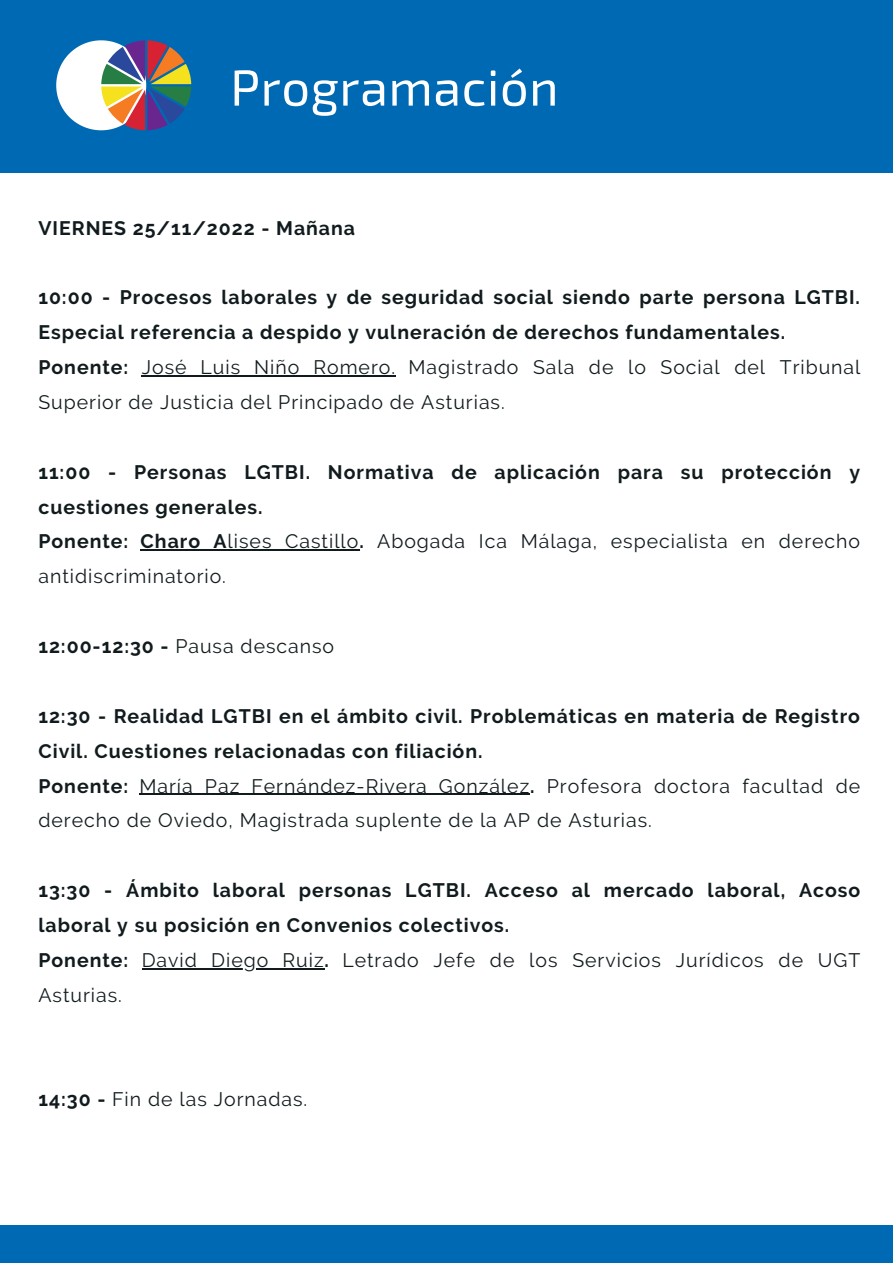
<style>
.page{position:relative;width:893px;height:1264px;background:#fff}
.page>*{position:absolute;margin:0;border:0;box-sizing:border-box;transform-origin:0 0}
.t1{font:50.55px "Exo 2";letter-spacing:.01em;color:#fff}
.t2{font:700 19.5px/34.8px "Raleway";letter-spacing:.05em;color:#111b1e}
.t3{font:19.5px "Raleway";letter-spacing:.05em;color:#111b1e}
.s1{font-weight:400}
.s2{font-weight:700}
</style>
<div class="page">
<div style="left:0;top:0;width:892px;height:172px;background:#0069b4"></div>
<svg style="left:56px;top:40px;width:135px;height:90px"></svg>
<hr style="left:142px;top:375px;width:254px;height:1px;background:#111b1e">
<hr style="left:141px;top:549px;width:87px;height:1px;background:#111b1e">
<hr style="left:228px;top:549px;width:131px;height:1px;background:#111b1e">
<hr style="left:139px;top:793px;width:391px;height:1px;background:#111b1e">
<hr style="left:142px;top:967px;width:182px;height:2px;background:#111b1e">
<div style="left:0;top:1224px;width:892px;height:38px;background:#0069b4"></div>
<h1 class="t1" style="left:230px;top:55px;width:330px">Programación</h1>
<p class="t2" style="left:38px;top:210px;width:318px">VIERNES 25/11/2022 - Mañana</p>
<p class="t2" style="left:38px;top:280px;width:823px">10:00 - Procesos laborales y de seguridad social siendo parte persona LGTBI.<br>Especial referencia a despido y vulneración de derechos fundamentales.<br>Ponente: <span class="s1">José Luis Niño Romero. Magistrado Sala de lo Social del Tribunal Superior de Justicia del Principado de Asturias.</span></p>
<p class="t2" style="left:38px;top:454px;width:823px">11:00 - Personas LGTBI. Normativa de aplicación para su protección y cuestiones generales.<br>Ponente: Charo A<span class="s1">lises Castillo</span>. <span class="s1">Abogada Ica Málaga, especialista en derecho antidiscriminatorio.</span></p>
<p class="t3" style="left:38px;top:634px;width:297px"><span class="s2">12:00-12:30 -</span> Pausa descanso</p>
<p class="t2" style="left:38px;top:698px;width:823px">12:30 - Realidad LGTBI en el ámbito civil. Problemáticas en materia de Registro Civil. Cuestiones relacionadas con filiación.<br>Ponente: <span class="s1">María Paz Fernández-Rivera González</span>. <span class="s1">Profesora doctora facultad de derecho de Oviedo, Magistrada suplente de la AP de Asturias.</span></p>
<p class="t2" style="left:38px;top:872px;width:823px">13:30 - Ámbito laboral personas LGTBI. Acceso al mercado laboral, Acoso laboral y su posición en Convenios colectivos.<br>Ponente: <span class="s1">David Diego Ruiz</span>. <span class="s1">Letrado Jefe de los Servicios Jurídicos de UGT Asturias.</span></p>
<p class="t3" style="left:38px;top:1087px;width:270px"><span class="s2">14:30 -</span> Fin de las Jornadas.</p>
</div>
